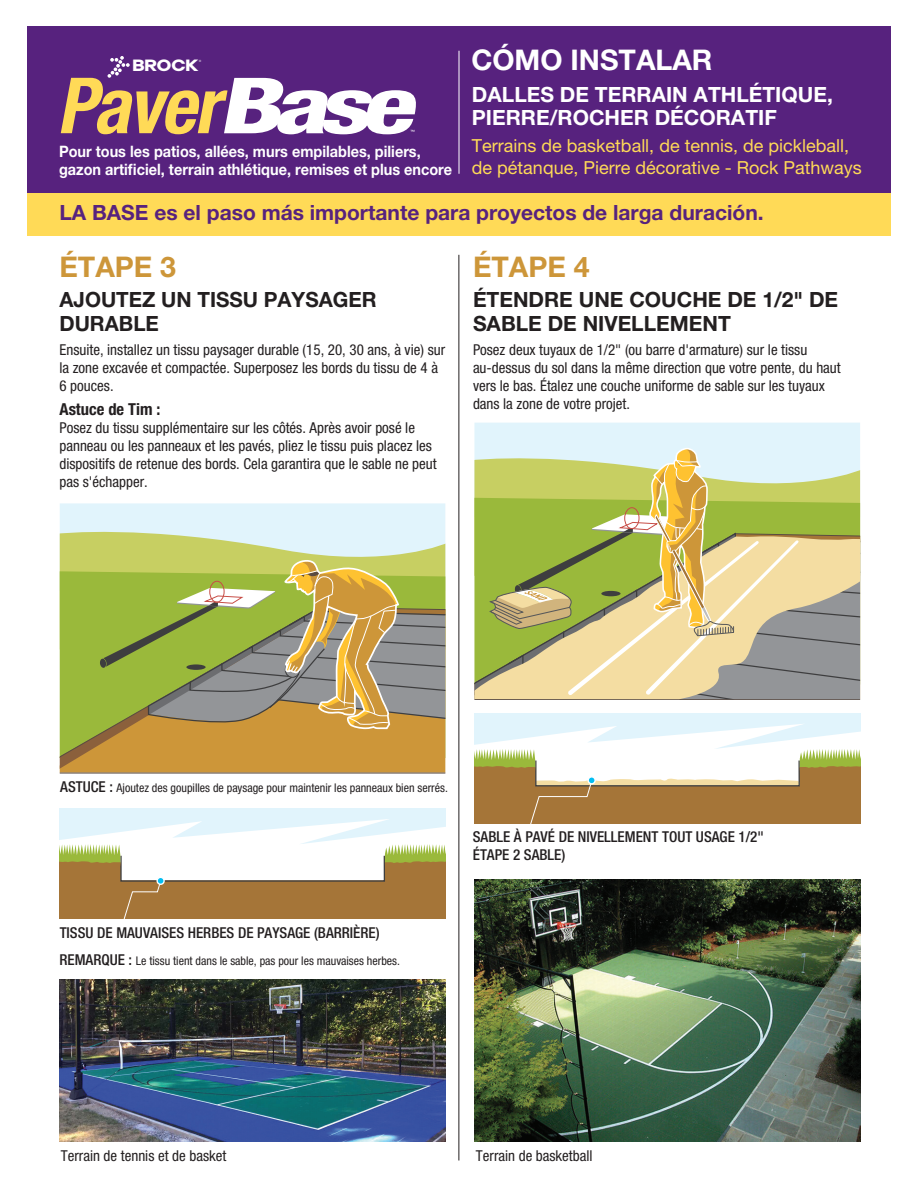
<style>
.page{position:relative;width:918px;height:1188px;background:#fff}
.page>*{position:absolute;margin:0;border:0;box-sizing:border-box;transform-origin:0 0}
.t1{font:italic 700 condensed 77.55px "Helvetica Neue";color:#ffda57}
.t2{font:700 28.5px "Helvetica Neue LT Std";color:#fff}
.t3{font:700 28.5px "Helvetica Neue LT Std";color:#cd9639}
.t4{font:700 21px/24px "Helvetica Neue LT Std";color:#231f20}
.t5{font:700 21px "Helvetica Neue LT Std";color:#57227e}
.t6{font:700 21px/22.5px "Helvetica Neue LT Std";color:#fff}
.t7{font:18px/22.5px "Helvetica Neue LT Std";color:#ffda57}
.t8{font:700 condensed 16.5px "Helvetica Neue LT Std";color:#231f20}
.t9{font:16.35px "Soin Sans Pro Headline";color:#fff;scale:1.17 1}
.t10{font:700 15.75px/18px "Helvetica Neue LT Std";color:#fff;scale:.92 1}
.t11{font:condensed 15px/18px "Helvetica Neue LT Std";color:#231f20}
.t12{font:500 condensed 15px/18px "Helvetica Neue LT Std";color:#231f20}
.t13{font:condensed 12px "Helvetica Neue LT Std";color:#231f20}
.t14{font:3px "Soin Sans Pro";color:#fff}
.s1{font-weight:800;color:#fff}
.s2{font-weight:500;font-size:15px}
</style>
<div class="page">
<img style="left:60px;top:980px;width:385px;height:161px">
<img style="left:474px;top:880px;width:386px;height:261px">
<div style="left:27px;top:98px;width:863px;height:137px;background:#ffda57"></div>
<div style="left:27px;top:26px;width:863px;height:167px;background:#57227e"></div>
<hr style="left:459px;top:255px;width:1px;height:906px;background:#231f20">
<div style="left:474px;top:423px;width:386px;height:94px;background:#e1f4fc"></div>
<svg style="left:474px;top:447px;width:386px;height:253px;background:#c4c481"></svg>
<svg style="left:60px;top:503px;width:385px;height:271px;background:#b6b36f"></svg>
<div style="left:60px;top:809px;width:386px;height:91px;background:#e1f4fc"></div>
<svg style="left:60px;top:819px;width:386px;height:100px;background:#cebc9e"></svg>
<div style="left:474px;top:713px;width:386px;height:92px;background:#e1f4fc"></div>
<svg style="left:474px;top:724px;width:386px;height:100px;background:#cdbb9b"></svg>
<hr style="left:459px;top:51px;width:1px;height:123px;background:#fff">
<svg style="left:108px;top:56px;width:22px;height:22px"></svg>
<p class="t9" style="left:133px;top:51px;width:58px">BROCK</p>
<p class="t14" style="left:199px;top:59px;width:4px">®</p>
<h1 class="t1" style="left:57px;top:59px;width:375px">Paver<span class="s1">Base</span></h1>
<p class="t10" style="left:59px;top:142px;width:429px">Pour tous les patios, allées, murs empilables, piliers, gazon artificiel, terrain athlétique, remises et plus encore</p>
<h2 class="t2" style="left:471px;top:42px;width:243px">CÓMO INSTALAR</h2>
<h3 class="t6" style="left:472px;top:83px;width:362px">DALLES DE TERRAIN ATHLÉTIQUE,<br>PIERRE/ROCHER DÉCORATIF</h3>
<p class="t7" style="left:472px;top:134px;width:391px">Terrains de basketball, de tennis, de pickleball, de pétanque, Pierre décorative - Rock Pathways</p>
<h3 class="t5" style="left:59px;top:199px;width:706px">LA BASE es el paso más importante para proyectos de larga duración.</h3>
<h2 class="t3" style="left:473px;top:249px;width:118px">ÉTAPE 4</h2>
<h3 class="t4" style="left:473px;top:287px;width:367px">ÉTENDRE UNE COUCHE DE 1/2" DE<br>SABLE DE NIVELLEMENT</h3>
<p class="t11" style="left:473px;top:340px;width:369px">Posez deux tuyaux de 1/2" (ou barre d'armature) sur le tissu au-dessus du sol dans la même direction que votre pente, du haut vers le bas. Étalez une couche uniforme de sable sur les tuyaux dans la zone de votre projet.</p>
<h2 class="t3" style="left:59px;top:249px;width:118px">ÉTAPE 3</h2>
<h3 class="t4" style="left:59px;top:287px;width:319px">AJOUTEZ UN TISSU PAYSAGER<br>DURABLE</h3>
<p class="t11" style="left:59px;top:340px;width:387px">Ensuite, installez un tissu paysager durable (15, 20, 30 ans, à vie) sur la zone excavée et compactée. Superposez les bords du tissu de 4 à<br>6 pouces.</p>
<p class="t8" style="left:59px;top:399px;width:103px">Astuce de Tim :</p>
<p class="t11" style="left:59px;top:418px;width:379px">Posez du tissu supplémentaire sur les côtés. Après avoir posé le panneau ou les panneaux et les pavés, pliez le tissu puis placez les dispositifs de retenue des bords. Cela garantira que le sable ne peut pas s'échapper.</p>
<p class="t13" style="left:60px;top:781px;width:389px"><span class="s2">ASTUCE :</span> Ajoutez des goupilles de paysage pour maintenir les panneaux bien serrés.</p>
<p class="t12" style="left:60px;top:924px;width:321px">TISSU DE MAUVAISES HERBES DE PAYSAGE (BARRIÈRE)</p>
<p class="t13" style="left:60px;top:954px;width:342px"><span class="s2">REMARQUE :</span> Le tissu tient dans le sable, pas pour les mauvaises herbes.</p>
<p class="t12" style="left:473px;top:827px;width:292px">SABLE À PAVÉ DE NIVELLEMENT TOUT USAGE 1/2"<br>ÉTAPE 2 SABLE)</p>
<p class="t11" style="left:61px;top:1146px;width:167px">Terrain de tennis et de basket</p>
<p class="t11" style="left:476px;top:1146px;width:118px">Terrain de basketball</p>
</div>
